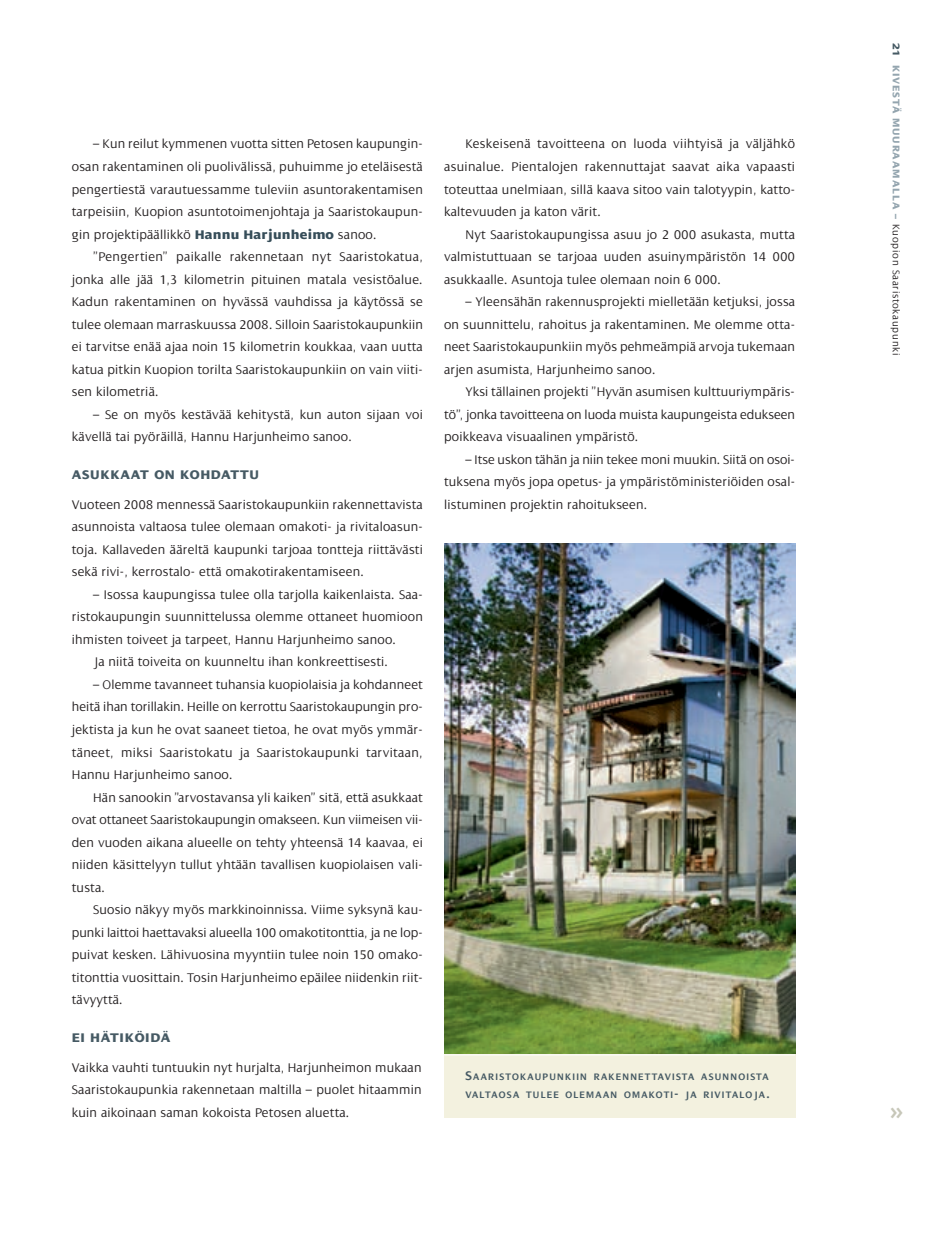
<style>
.page{position:relative;width:936px;height:1234px;background:#fff}
.page>*{position:absolute;margin:0;border:0;box-sizing:border-box;transform-origin:0 0}
.t1{font:27px "Lino Letter Bold SC";color:#c7c7b9}
.t2{font:300 13.5px/22.5px "Dialog";letter-spacing:.015em;color:#231f20;text-align:justify}
.t3{font:13.5px "Dialog X Bold";letter-spacing:.05em;color:#465a64}
.t4{font:300 10.5px "Dialog";letter-spacing:.07em;color:#231f20}
.t5{font:10.2px/18px "Dialog Semi Bold SC";letter-spacing:.125em;color:#465a64}
.s1{font-family:"Dialog X Bold";font-weight:400;color:#364d59}
.s2{font-size:13.5px}
.s3{font-family:"Dialog X Bold";font-weight:400;color:#465a64}
.s4{font-family:"Dialog X Bold";font-weight:400;color:#94a5af}
</style>
<div class="page">
<img style="left:444px;top:543px;width:352px;height:575px">
<p class="t2" style="left:72px;top:134px;width:352px;text-indent:21px">– Kun reilut kymmenen vuotta sitten Petosen kaupungin&shy;osan rakentaminen oli puolivälissä, puhuimme jo eteläisestä pengertiestä varautuessamme tuleviin asuntorakentamisen tarpeisiin, Kuopion asuntotoimenjohtaja ja Saaristokaupun&shy;gin projektipäällikkö <span class="s1">Hannu Harjunheimo</span> sanoo.</p>
<p class="t2" style="left:72px;top:247px;width:352px;text-indent:21px">”Pengertien” paikalle rakennetaan nyt Saaristokatua, jonka alle jää 1,3 kilometrin pituinen matala vesistöalue.<br>Kadun rakentaminen on hyvässä vauhdissa ja käytössä se tulee olemaan marraskuussa 2008. Silloin Saaristokaupunkiin ei tarvitse enää ajaa noin 15 kilometrin koukkaa, vaan uutta katua pitkin Kuopion torilta Saaristokaupunkiin on vain viiti&shy;sen kilometriä.</p>
<p class="t2" style="left:72px;top:404px;width:352px;text-indent:21px">– Se on myös kestävää kehitystä, kun auton sijaan voi kävellä tai pyöräillä, Hannu Harjunheimo sanoo.</p>
<p class="t3" style="left:72px;top:469px;width:188px">ASUKKAAT ON KOHDATTU</p>
<p class="t2" style="left:72px;top:494px;width:352px">Vuoteen 2008 mennessä Saaristokaupunkiin rakennettavista asunnoista valtaosa tulee olemaan omakoti- ja rivitaloasun&shy;toja. Kallaveden ääreltä kaupunki tarjoaa tontteja riittävästi sekä rivi-, kerrostalo- että omakotirakentamiseen.</p>
<p class="t2" style="left:93px;top:584px;width:331px">– Isossa kaupungissa tulee olla tarjolla kaikenlaista. Saa-</p>
<p class="t2" style="left:72px;top:607px;width:352px">ristokaupungin suunnittelussa olemme ottaneet huomioon</p>
<p class="t2" style="left:72px;top:629px;width:326px">ihmisten toiveet ja tarpeet, Hannu Harjunheimo sanoo.</p>
<p class="t2" style="left:93px;top:652px;width:296px">Ja niitä toiveita on kuunneltu ihan konkreettisesti.</p>
<p class="t2" style="left:72px;top:674px;width:352px;text-indent:21px">– Olemme tavanneet tuhansia kuopiolaisia ja kohdanneet heitä ihan torillakin. Heille on kerrottu Saaristokaupungin pro&shy;jektista ja kun he ovat saaneet tietoa, he ovat myös ymmär&shy;täneet, miksi Saaristokatu ja Saaristokaupunki tarvitaan, Hannu Harjunheimo sanoo.</p>
<p class="t2" style="left:72px;top:787px;width:352px;text-indent:21px">Hän sanookin ”arvostavansa yli kaiken” sitä, että asukkaat ovat ottaneet Saaristokaupungin omakseen. Kun viimeisen vii&shy;den vuoden aikana alueelle on tehty yhteensä 14 kaavaa, ei niiden käsittelyyn tullut yhtään tavallisen kuopiolaisen vali&shy;tusta.</p>
<p class="t2" style="left:72px;top:899px;width:352px;text-indent:21px">Suosio näkyy myös markkinoinnissa. Viime syksynä kau&shy;punki laittoi haettavaksi alueella 100 omakotitonttia, ja ne lop&shy;puivat kesken. Lähivuosina myyntiin tulee noin 150 omako&shy;titonttia vuosittain. Tosin Harjunheimo epäilee niidenkin riit&shy;tävyyttä.</p>
<p class="t3" style="left:72px;top:1032px;width:100px">EI HÄTIKÖIDÄ</p>
<p class="t2" style="left:72px;top:1057px;width:351px">Vaikka vauhti tuntuukin nyt hurjalta, Harjunheimon mukaan Saaristokaupunkia rakennetaan maltilla – puolet hitaammin kuin aikoinaan saman kokoista Petosen aluetta.</p>
<p class="t5" style="left:465px;top:1067px;width:306px"><span class="s2">S</span>AARISTOKAUPUNKIIN RAKENNETTAVISTA ASUNNOISTA<br>VALTAOSA TULEE OLEMAAN OMAKOTI<span class="s2">-</span> JA RIVITALOJA<span class="s2">.</span></p>
<p class="t2" style="left:444px;top:134px;width:352px;text-indent:21px">Keskeisenä tavoitteena on luoda viihtyisä ja väljähkö asuinalue. Pientalojen rakennuttajat saavat aika vapaasti toteuttaa unelmiaan, sillä kaava sitoo vain talotyypin, katto&shy;kaltevuuden ja katon värit.</p>
<p class="t2" style="left:444px;top:224px;width:352px;text-indent:21px">Nyt Saaristokaupungissa asuu jo 2 000 asukasta, mutta valmistuttuaan se tarjoaa uuden asuinympäristön 14 000 asukkaalle. Asuntoja tulee olemaan noin 6 000.</p>
<p class="t2" style="left:444px;top:292px;width:352px;text-indent:21px">– Yleensähän rakennusprojekti mielletään ketjuksi, jossa on suunnittelu, rahoitus ja rakentaminen. Me olemme otta&shy;neet Saaristokaupunkiin myös pehmeämpiä arvoja tukemaan arjen asumista, Harjunheimo sanoo.</p>
<p class="t2" style="left:444px;top:382px;width:352px;text-indent:21px">Yksi tällainen projekti ”Hyvän asumisen kulttuuriympäris&shy;tö”, jonka tavoitteena on luoda muista kaupungeista edukseen poikkeava visuaalinen ympäristö.</p>
<p class="t2" style="left:444px;top:449px;width:352px;text-indent:21px">– Itse uskon tähän ja niin tekee moni muukin. Siitä on osoi&shy;tuksena myös jopa opetus- ja ympäristöministeriöiden osal&shy;listuminen projektin rahoitukseen.</p>
<p class="t4" style="left:900px;top:43px;width:314px;rotate:90deg"><span class="s3">21</span> <span class="s4">KIVESTÄ MUURAAMALLA –</span> Kuopion Saaristokaupunki</p>
<h1 class="t1" style="left:889px;top:1094px;width:16px">››</h1>
</div>
